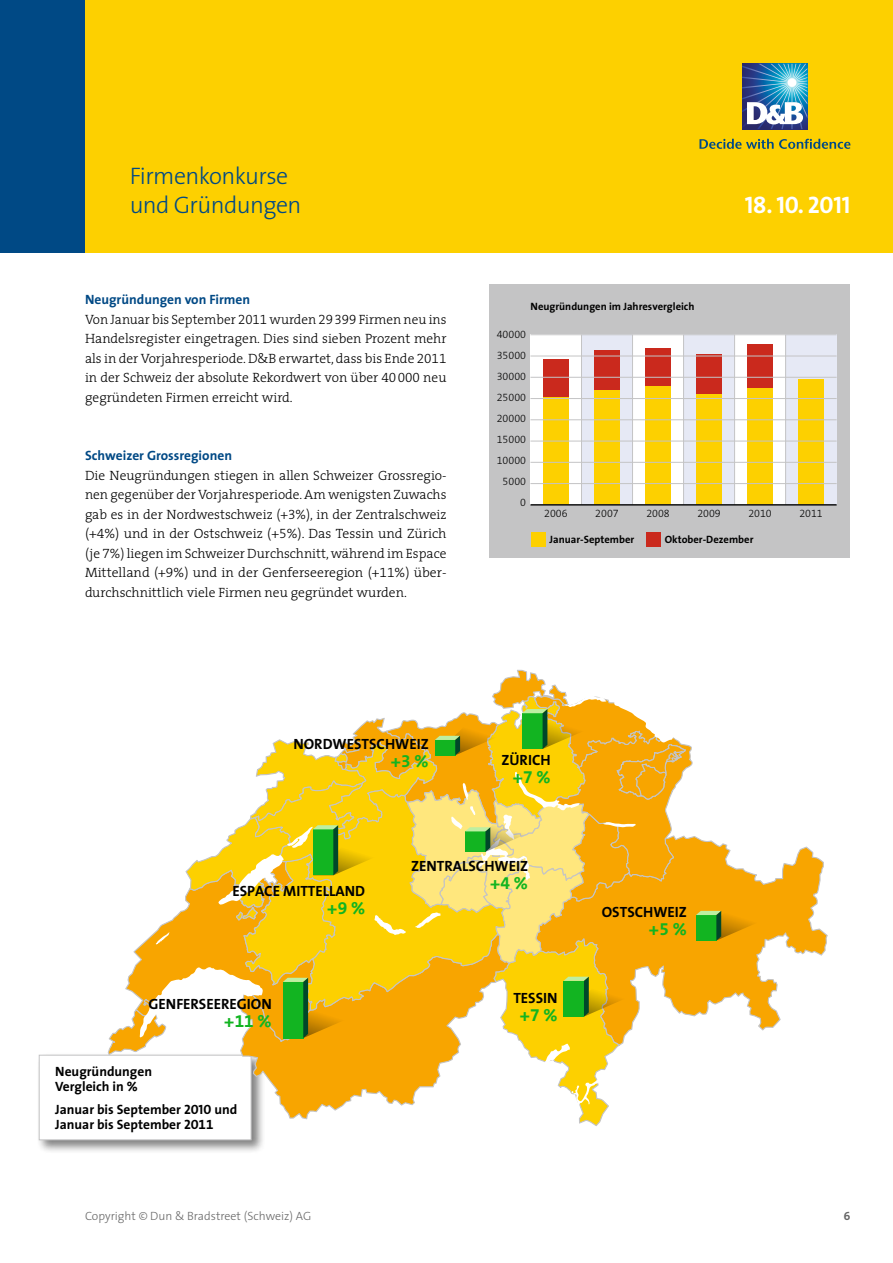
<style>
.page{position:relative;width:893px;height:1263px;background:#fff}
.page>*{position:absolute;margin:0;border:0;box-sizing:border-box;transform-origin:0 0}
.t1{font:300 24px/28.5px "The Sans";letter-spacing:-.025em;color:#004985}
.t2{font:24px "The Sans Bold Caps";letter-spacing:-.01em;color:#fff}
.t3{font:17.4px "The Sans Bold Expert";color:#12b421}
.t4{font:700 14.85px "The Sans";color:#000}
.t5{font:300 13.5px/19.5px "The Serif";color:#000;text-align:justify}
.t6{font:700 13.5px/15px "The Sans";color:#000}
.t7{font:700 13.5px "The Sans";color:#004985}
.t8{font:300 12px "The Sans";color:#676767}
.t9{font:12px "The Sans Bold Expert";color:#676767}
.t10{font:10.65px/21px "The Sans Light Expert";color:#000;text-align:right}
.t11{font:700 10.65px "The Sans";color:#000}
.s1{font-family:"The Serif Light Expert";font-weight:400}
.s2{font-family:"The Sans Bold Caps";font-weight:400}
.s3{font-family:"The Sans Bold Expert";font-weight:400}
</style>
<div class="page">
<div style="left:0;top:0;width:85px;height:253px;background:#004985"></div>
<div style="left:85px;top:0;width:808px;height:253px;background:#fdd000"></div>
<svg style="left:742px;top:64px;width:65px;height:65px;background:#5f90bc"></svg>
<svg style="left:699px;top:139px;width:152px;height:10px"></svg>
<div style="left:489px;top:285px;width:360px;height:273px;background:#c4c4c5"></div>
<div style="left:530px;top:335px;width:307px;height:170px;background:#fff"></div>
<div style="left:581px;top:335px;width:51px;height:170px;background:#e6e9f5"></div>
<div style="left:684px;top:335px;width:51px;height:170px;background:#e6e9f5"></div>
<div style="left:786px;top:335px;width:51px;height:170px;background:#e6e9f5"></div>
<div style="left:543px;top:359px;width:26px;height:38px;background:#ca291d"></div>
<div style="left:543px;top:397px;width:26px;height:108px;background:#fdd000"></div>
<div style="left:594px;top:350px;width:26px;height:40px;background:#ca291d"></div>
<div style="left:594px;top:390px;width:26px;height:115px;background:#fdd000"></div>
<div style="left:645px;top:348px;width:26px;height:38px;background:#ca291d"></div>
<div style="left:645px;top:386px;width:26px;height:119px;background:#fdd000"></div>
<div style="left:696px;top:354px;width:26px;height:41px;background:#ca291d"></div>
<div style="left:696px;top:395px;width:26px;height:110px;background:#fdd000"></div>
<div style="left:747px;top:345px;width:26px;height:43px;background:#ca291d"></div>
<div style="left:747px;top:388px;width:26px;height:117px;background:#fdd000"></div>
<div style="left:798px;top:380px;width:26px;height:125px;background:#fdd000"></div>
<hr style="left:581px;top:335px;width:1px;height:170px;background:#c4c4c5">
<hr style="left:632px;top:335px;width:1px;height:170px;background:#c4c4c5">
<hr style="left:683px;top:335px;width:1px;height:170px;background:#c4c4c5">
<hr style="left:734px;top:335px;width:1px;height:170px;background:#c4c4c5">
<hr style="left:785px;top:335px;width:1px;height:170px;background:#c4c4c5">
<hr style="left:530px;top:504px;width:307px;height:2px;background:#121314">
<hr style="left:530px;top:483px;width:307px;height:1px;background:#c4c4c5">
<hr style="left:530px;top:462px;width:307px;height:1px;background:#c4c4c5">
<hr style="left:530px;top:441px;width:307px;height:1px;background:#c4c4c5">
<hr style="left:530px;top:419px;width:307px;height:1px;background:#c4c4c5">
<hr style="left:530px;top:398px;width:307px;height:1px;background:#c4c4c5">
<hr style="left:530px;top:377px;width:307px;height:1px;background:#c4c4c5">
<hr style="left:530px;top:356px;width:307px;height:1px;background:#c4c4c5">
<div style="left:531px;top:532px;width:14px;height:15px;background:#fdd000"></div>
<div style="left:646px;top:532px;width:14px;height:15px;background:#ca291d"></div>
<div style="left:37px;top:1052px;width:229px;height:102px;background:#000;opacity:.5"></div>
<div style="left:39px;top:1055px;width:212px;height:85px;background:#fff;border:1px solid #c4c4c5"></div>
<svg style="left:788px;top:846px;width:40px;height:110px;fill:#f8a500"></svg>
<svg style="left:108px;top:669px;width:680px;height:478px"></svg>
<h1 class="t1" style="left:130px;top:161px;width:173px">Firmenkonkurse und Gründungen</h1>
<p class="t7" style="left:85px;top:289px;width:167px">Neugründungen von Firmen</p>
<p class="t5" style="left:85px;top:309px;width:363px">Von Januar bis September <span class="s1">2011</span> wurden <span class="s1">29399</span> Firmen neu ins Handelsregister eingetragen. Dies sind sieben Prozent mehr als in der Vorjahresperiode. D&amp;B erwartet, dass bis Ende <span class="s1">2011 </span>in der Schweiz der absolute Rekordwert von über <span class="s1">40000</span> neu gegründeten Firmen erreicht wird.</p>
<p class="t7" style="left:85px;top:444px;width:149px">Schweizer Grossregionen</p>
<p class="t5" style="left:85px;top:465px;width:363px">Die Neugründungen stiegen in allen Schweizer Grossregio&shy;nen gegenüber der Vorjahresperiode. Am wenigsten Zuwachs gab es in der Nordwestschweiz (+<span class="s1">3</span>%), in der Zentralschweiz (+<span class="s1">4</span>%) und in der Ostschweiz (+<span class="s1">5</span>%). Das Tessin und Zürich (je <span class="s1">7</span>%) liegen im Schweizer Durchschnitt, während im Espace Mittelland (+<span class="s1">9%</span>) und in der Genferseeregion (+<span class="s1">11</span>%) über&shy;durchschnittlich viele Firmen neu gegründet wurden.</p>
<p class="t11" style="left:531px;top:298px;width:165px">Neugründungen im Jahresvergleich</p>
<p class="t10" style="left:497px;top:324px;width:31px">40000<br>35000<br>30000<br>25000<br>20000<br>15000<br>10000<br>5000<br>0</p>
<h1 class="t2" style="left:745px;top:184px;width:107px">18. 10. 2011</h1>
<p class="t10" style="left:544px;top:502px;width:25px">2006</p>
<p class="t10" style="left:595px;top:502px;width:25px">2007</p>
<p class="t10" style="left:646px;top:502px;width:25px">2008</p>
<p class="t10" style="left:697px;top:502px;width:25px">2009</p>
<p class="t10" style="left:748px;top:502px;width:25px">2010</p>
<p class="t10" style="left:799px;top:502px;width:25px">2011</p>
<p class="t11" style="left:550px;top:530px;width:86px">Januar-September</p>
<p class="t11" style="left:665px;top:530px;width:90px">Oktober-Dezember</p>
<p class="t4" style="left:293px;top:731px;width:137px">NORDWESTSCHWEIZ</p>
<p class="t3" style="left:390px;top:746px;width:40px">+3 %</p>
<p class="t4" style="left:501px;top:748px;width:51px">ZÜRICH</p>
<p class="t3" style="left:512px;top:763px;width:40px">+7 %</p>
<p class="t4" style="left:232px;top:879px;width:134px">ESPACE MITTELLAND</p>
<p class="t3" style="left:327px;top:894px;width:40px">+9 %</p>
<p class="t4" style="left:149px;top:991px;width:125px">GENFERSEEREGION</p>
<p class="t3" style="left:224px;top:1006px;width:49px">+11 %</p>
<p class="t6" style="left:55px;top:1064px;width:98px">Neugründungen<br>Vergleich in %</p>
<p class="t6" style="left:55px;top:1101px;width:184px">Januar bis September <span class="s2">2010</span> und<br>Januar bis September <span class="s2">20</span><span class="s3">11</span></p>
<p class="t4" style="left:411px;top:853px;width:118px">ZENTRALSCHWEIZ</p>
<p class="t3" style="left:490px;top:868px;width:40px">+4 %</p>
<p class="t4" style="left:513px;top:985px;width:46px">TESSIN</p>
<p class="t3" style="left:519px;top:1000px;width:40px">+7 %</p>
<p class="t4" style="left:602px;top:899px;width:87px">OSTSCHWEIZ</p>
<p class="t3" style="left:649px;top:914px;width:40px">+5 %</p>
<p class="t8" style="left:85px;top:1206px;width:228px">Copyright © Dun &amp; Bradstreet (Schweiz) AG</p>
<p class="t9" style="left:844px;top:1206px;width:8px">6</p>
</div>
